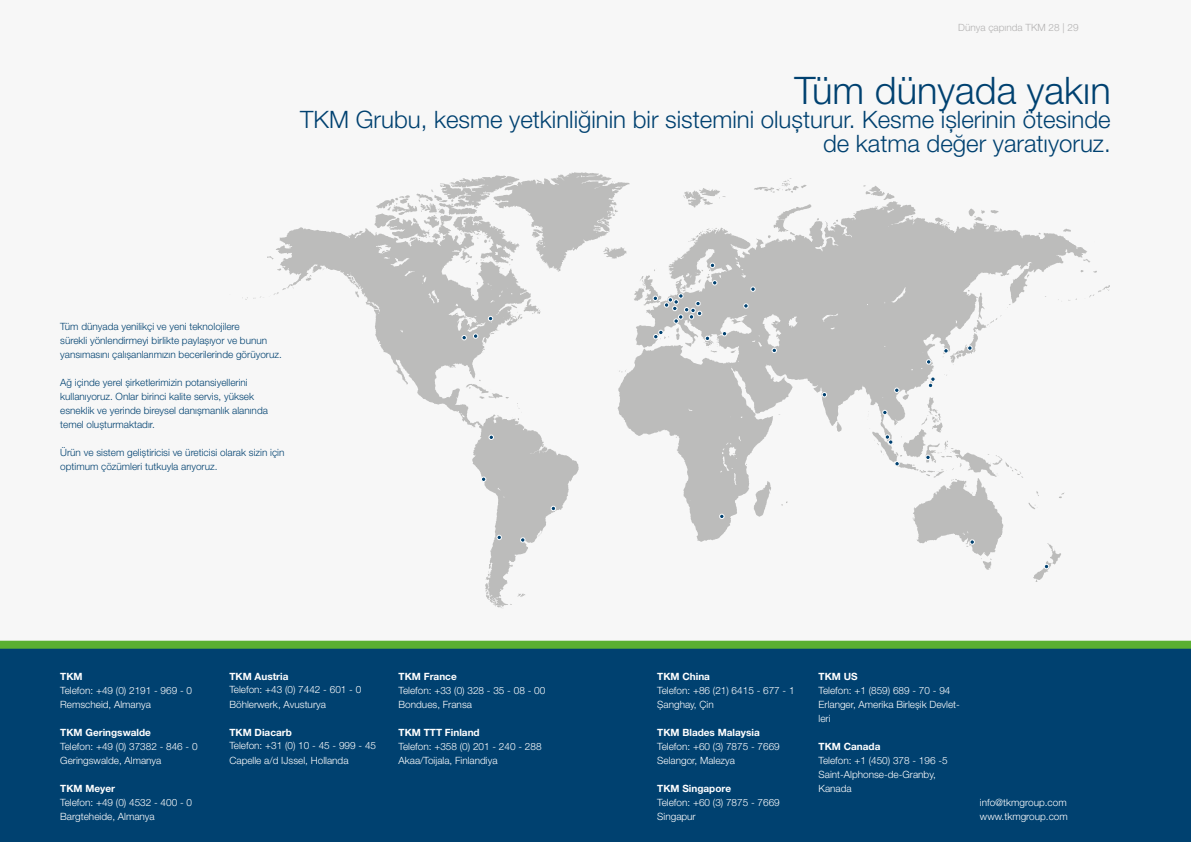
<style>
.page{position:relative;width:1191px;height:842px;background:#fff}
.page>*{position:absolute;margin:0;border:0;box-sizing:border-box;transform-origin:0 0}
.t1{font:300 38px "Helvetica Neue LT Pro";color:#004170}
.t2{font:300 24px/24px "Helvetica Neue LT Pro";color:#004170;text-align:right}
.t3{font:300 10px/14px "Helvetica Neue LT Pro";color:#fff}
.t4{font:300 10px/14px "Helvetica Neue LT Pro";color:#004170}
.t5{font:700 10px "Helvetica Neue LT Pro";color:#fff}
.t6{font:300 10px "Helvetica Neue LT Pro";color:#b3b2b2}
</style>
<div class="page">
<div style="left:0;top:649px;width:1191px;height:193px;background:#004170"></div>
<div style="left:0;top:641px;width:1191px;height:8px;background:#5ab031"></div>
<svg style="left:230px;top:172px;width:879px;height:437px"></svg>
<svg style="left:473px;top:334px;width:5px;height:5px"></svg>
<svg style="left:750px;top:287px;width:5px;height:5px"></svg>
<svg style="left:712px;top:280px;width:5px;height:5px"></svg>
<svg style="left:551px;top:506px;width:5px;height:5px"></svg>
<svg style="left:489px;top:435px;width:5px;height:5px"></svg>
<svg style="left:719px;top:514px;width:5px;height:5px"></svg>
<svg style="left:822px;top:392px;width:5px;height:5px"></svg>
<svg style="left:926px;top:359px;width:5px;height:5px"></svg>
<svg style="left:894px;top:388px;width:5px;height:5px"></svg>
<svg style="left:967px;top:346px;width:5px;height:5px"></svg>
<svg style="left:943px;top:348px;width:5px;height:5px"></svg>
<svg style="left:925px;top:455px;width:5px;height:5px"></svg>
<svg style="left:969px;top:539px;width:5px;height:6px"></svg>
<svg style="left:1044px;top:564px;width:5px;height:5px"></svg>
<svg style="left:882px;top:410px;width:5px;height:5px"></svg>
<svg style="left:653px;top:330px;width:10px;height:9px"></svg>
<svg style="left:710px;top:263px;width:5px;height:5px"></svg>
<svg style="left:705px;top:336px;width:5px;height:5px"></svg>
<svg style="left:928px;top:377px;width:7px;height:11px"></svg>
<svg style="left:722px;top:331px;width:5px;height:5px"></svg>
<svg style="left:894px;top:461px;width:5px;height:5px"></svg>
<svg style="left:497px;top:535px;width:5px;height:5px"></svg>
<svg style="left:520px;top:537px;width:5px;height:5px"></svg>
<svg style="left:481px;top:477px;width:5px;height:5px"></svg>
<svg style="left:653px;top:296px;width:5px;height:5px"></svg>
<svg style="left:771px;top:348px;width:6px;height:5px"></svg>
<svg style="left:743px;top:303px;width:5px;height:5px"></svg>
<svg style="left:664px;top:293px;width:38px;height:31px"></svg>
<svg style="left:488px;top:316px;width:5px;height:5px"></svg>
<svg style="left:461px;top:335px;width:6px;height:5px"></svg>
<svg style="left:885px;top:434px;width:8px;height:11px"></svg>
<p class="t6" style="left:958px;top:22px;width:122px">Dünya çapında TKM 28 | 29</p>
<h1 class="t1" style="left:794px;top:67px;width:318px">Tüm dünyada yakın</h1>
<h2 class="t2" style="left:300px;top:107px;width:812px">TKM Grubu, kesme yetkinliğinin bir sistemini oluşturur. Kesme işlerinin ötesinde de katma değer yaratıyoruz.</h2>
<p class="t4" style="left:60px;top:319px;width:223px">Tüm dünyada yenilikçi ve yeni teknolojilere<br>sürekli yönlendirmeyi birlikte paylaşıyor ve bunun yansımasını çalışanlarımızın becerilerinde görüyoruz.</p>
<p class="t4" style="left:60px;top:375px;width:209px">Ağ içinde yerel şirketlerimizin potansiyellerini kullanıyoruz. Onlar birinci kalite servis, yüksek esneklik ve yerinde bireysel danışmanlık alanında temel oluşturmaktadır.</p>
<p class="t4" style="left:60px;top:445px;width:226px">Ürün ve sistem geliştiricisi ve üreticisi olarak sizin için optimum çözümleri tutkuyla arıyoruz.</p>
<p class="t5" style="left:60px;top:670px;width:24px">TKM</p>
<p class="t3" style="left:60px;top:683px;width:133px">Telefon: +49 (0) 2191 - 969 - 0<br>Remscheid, Almanya</p>
<p class="t5" style="left:60px;top:726px;width:92px">TKM Geringswalde</p>
<p class="t3" style="left:60px;top:739px;width:139px">Telefon: +49 (0) 37382 - 846 - 0<br>Geringswalde, Almanya</p>
<p class="t5" style="left:60px;top:782px;width:56px">TKM Meyer</p>
<p class="t3" style="left:60px;top:795px;width:133px">Telefon: +49 (0) 4532 - 400 - 0<br>Bargteheide, Almanya</p>
<p class="t5" style="left:229px;top:670px;width:61px">TKM Austria</p>
<p class="t3" style="left:229px;top:682px;width:133px;line-height:14.7px">Telefon: +43 (0) 7442 - 601 - 0<br>Böhlerwerk, Avusturya</p>
<p class="t5" style="left:229px;top:726px;width:64px">TKM Diacarb</p>
<p class="t3" style="left:229px;top:738px;width:148px;line-height:14.7px">Telefon: +31 (0) 10 - 45 - 999 - 45<br>Capelle a/d IJssel, Hollanda</p>
<p class="t5" style="left:398px;top:670px;width:60px">TKM France</p>
<p class="t3" style="left:398px;top:683px;width:148px">Telefon: +33 (0) 328 - 35 - 08 - 00<br>Bondues, Fransa</p>
<p class="t5" style="left:398px;top:726px;width:83px">TKM TTT Finland</p>
<p class="t3" style="left:398px;top:739px;width:144px">Telefon: +358 (0) 201 - 240 - 288<br>Akaa/Toijala, Finlandiya</p>
<p class="t5" style="left:657px;top:670px;width:54px">TKM China</p>
<p class="t3" style="left:657px;top:683px;width:139px">Telefon: +86 (21) 6415 - 677 - 1<br>Şanghay, Çin</p>
<p class="t5" style="left:657px;top:726px;width:104px">TKM Blades Malaysia</p>
<p class="t3" style="left:657px;top:739px;width:124px">Telefon: +60 (3) 7875 - 7669<br>Selangor, Malezya</p>
<p class="t5" style="left:657px;top:782px;width:75px">TKM Singapore</p>
<p class="t3" style="left:657px;top:795px;width:124px">Telefon: +60 (3) 7875 - 7669<br>Singapur</p>
<p class="t5" style="left:818px;top:670px;width:41px">TKM US</p>
<p class="t3" style="left:818px;top:683px;width:143px">Telefon: +1 (859) 689 - 70 - 94<br>Erlanger, Amerika Birleşik Devlet&shy;leri</p>
<p class="t5" style="left:818px;top:740px;width:63px">TKM Canada</p>
<p class="t3" style="left:818px;top:753px;width:131px">Telefon: +1 (450) 378 - 196 -5<br>Saint-Alphonse-de-Granby,<br>Kanada</p>
<p class="t3" style="left:980px;top:795px;width:89px">info@tkmgroup.com www.tkmgroup.com</p>
</div>
